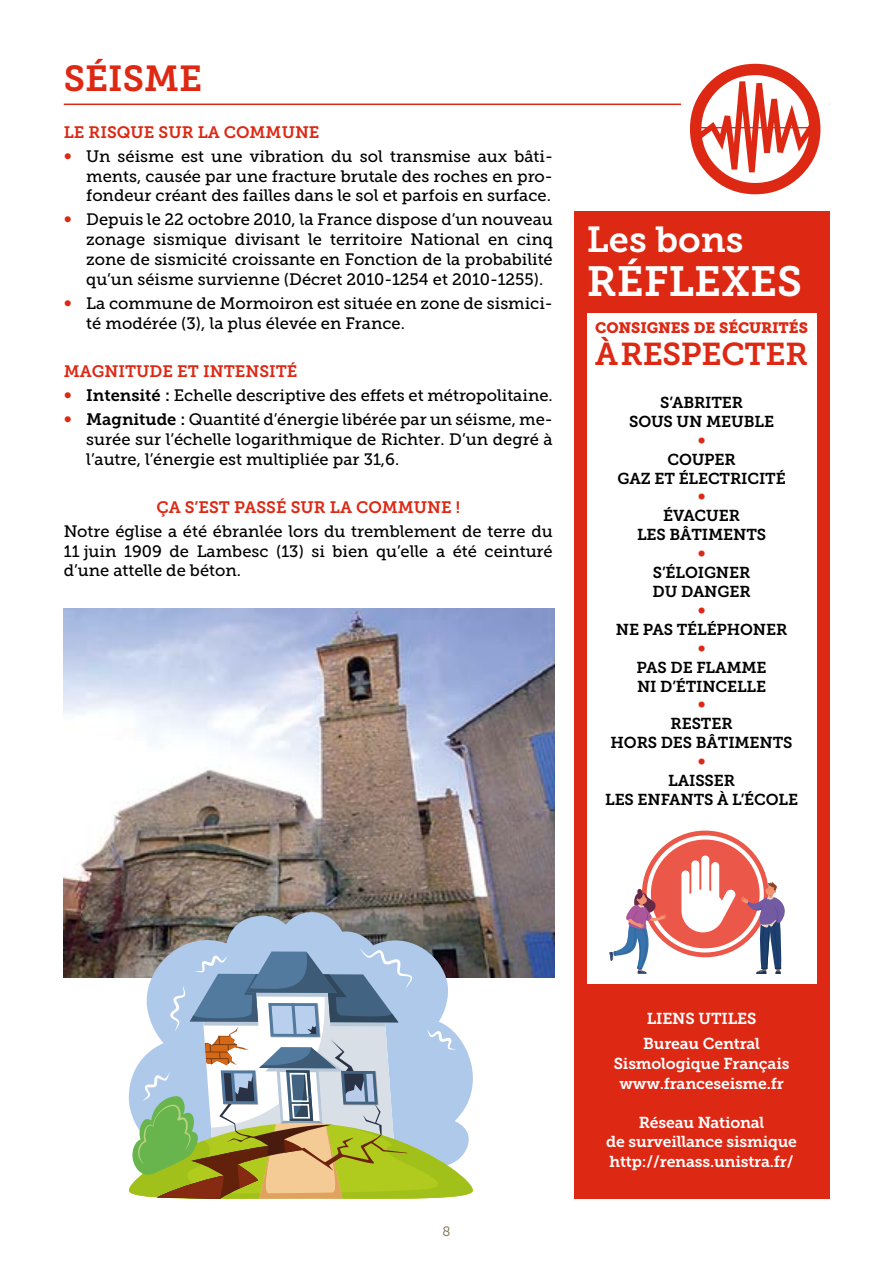
<style>
.page{position:relative;width:893px;height:1263px;background:#fff}
.page>*{position:absolute;margin:0;border:0;box-sizing:border-box;transform-origin:0 0}
.t1{font:130.5px "Aleagram";color:#dd2814}
.t2{font:42px "Museo Slab 700";color:#fff}
.t3{font:36px "Museo Slab 700";color:#fff}
.t4{font:36px "Museo Slab 700";color:#dd2814}
.t5{font:31.5px "Museo Slab 700";letter-spacing:-.01em;color:#dd2814}
.t6{font:16.5px/19.8px "Museo Slab 500";color:#000;text-align:justify}
.t7{font:16.5px "Museo Slab 700";color:#dd2814}
.t8{font:15.75px/18.9px "Museo Slab 700";letter-spacing:-.01em;color:#000;text-align:center}
.t9{font:15.75px/19.6px "Museo Slab 700";letter-spacing:-.01em;color:#fff;text-align:center}
.t10{font:15.75px "Museo Slab 700";color:#dd2814}
.t11{font:15px "Museo Slab 900";letter-spacing:-.01em;color:#dd2814}
.t12{font:13.5px "Museo Slab 300";color:#786b50}
.s1{color:#dd2814}
.s2{font-family:"Museo Slab 700"}
</style>
<div class="page">
<hr style="left:64px;top:104px;width:765px;height:1px;background:#dd2814">
<img style="left:64px;top:609px;width:490px;height:368px">
<div style="left:681px;top:64px;width:148px;height:148px;background:#fff"></div>
<div style="left:574px;top:212px;width:255px;height:987px;background:#dd2814"></div>
<div style="left:587px;top:313px;width:229px;height:671px;background:#fff"></div>
<svg style="left:129px;top:912px;width:362px;height:66px;background:#7a7e83"></svg>
<svg style="left:126px;top:946px;width:350px;height:253px;background:#abb9ac"></svg>
<svg style="left:609px;top:836px;width:176px;height:138px"></svg>
<h3 class="t4" style="left:64px;top:58px;width:140px">SÉISME</h3>
<p class="t7" style="left:64px;top:123px;width:257px">LE RISQUE SUR LA COMMUNE</p>
<p class="t6" style="left:86px;top:146px;width:468px;text-indent:-23px"><span class="s1">∞</span> Un séisme est une vibration du sol transmise aux bâti&shy;ments, causée par une fracture brutale des roches en pro&shy;fondeur créant des failles dans le sol et parfois en surface.</p>
<p class="t6" style="left:86px;top:210px;width:468px;text-indent:-23px"><span class="s1">∞</span> Depuis le 22 octobre 2010, la France dispose d’un nouveau zonage sismique divisant le territoire National en cinq zone de sismicité croissante en Fonction de la probabilité qu’un séisme survienne (Décret 2010-1254 et 2010-1255).</p>
<p class="t6" style="left:86px;top:293px;width:468px;text-indent:-23px"><span class="s1">∞</span> La commune de Mormoiron est située en zone de sismici&shy;té modérée (3), la plus élevée en France.</p>
<p class="t7" style="left:64px;top:362px;width:235px">MAGNITUDE ET INTENSITÉ</p>
<p class="t6" style="left:64px;top:383px;width:491px;line-height:24px"><span class="s1">∞</span> <span class="s2">Intensité :</span> Echelle descriptive des effets et métropolitaine. <span class="s1">∞</span> <span class="s2">Magnitude :</span> Quantité d’énergie libérée par un séisme, me-</p>
<p class="t6" style="left:86px;top:429px;width:468px">surée sur l’échelle logarithmique de Richter. D’un degré à l’autre, l’énergie est multipliée par 31,6.</p>
<p class="t7" style="left:156px;top:498px;width:305px">ÇA S’EST PASSÉ SUR LA COMMUNE !</p>
<p class="t6" style="left:64px;top:521px;width:490px">Notre église a été ébranlée lors du tremblement de terre du 11 juin 1909 de Lambesc (13) si bien qu’elle a été ceinturé d’une attelle de béton.</p>
<h1 class="t1" style="left:690px;top:62px;width:132px">k</h1>
<h3 class="t3" style="left:587px;top:219px;width:158px">Les bons</h3>
<h2 class="t2" style="left:587px;top:257px;width:217px">RÉFLEXES</h2>
<p class="t11" style="left:595px;top:319px;width:214px">CONSIGNES DE SÉCURITÉS</p>
<h3 class="t5" style="left:595px;top:336px;width:214px">À RESPECTER</h3>
<p class="t8" style="left:629px;top:393px;width:146px">S’ABRITER<br>SOUS UN MEUBLE</p>
<p class="t10" style="left:698px;top:431px;width:9px">∞</p>
<p class="t8" style="left:617px;top:450px;width:170px">COUPER<br>GAZ ET ÉLECTRICITÉ</p>
<p class="t10" style="left:698px;top:488px;width:9px">∞</p>
<p class="t8" style="left:637px;top:507px;width:131px">ÉVACUER<br>LES BÂTIMENTS</p>
<p class="t10" style="left:698px;top:545px;width:9px">∞</p>
<p class="t8" style="left:653px;top:563px;width:100px;text-align:left">S’ÉLOIGNER<br>DU DANGER</p>
<p class="t10" style="left:698px;top:601px;width:9px">∞</p>
<p class="t8" style="left:616px;top:620px;width:173px">NE PAS TÉLÉPHONER</p>
<p class="t10" style="left:698px;top:639px;width:9px">∞</p>
<p class="t8" style="left:637px;top:658px;width:132px;text-align:left">PAS DE FLAMME<br>NI D’ÉTINCELLE</p>
<p class="t10" style="left:698px;top:696px;width:9px">∞</p>
<p class="t8" style="left:611px;top:714px;width:183px">RESTER<br>HORS DES BÂTIMENTS</p>
<p class="t10" style="left:698px;top:753px;width:9px">∞</p>
<p class="t8" style="left:605px;top:771px;width:194px">LAISSER<br>LES ENFANTS À L’ÉCOLE</p>
<p class="t12" style="left:442px;top:1224px;width:10px">8</p>
<p class="t9" style="left:643px;top:1005px;width:118px;line-height:25.7px;text-align:left">LIENS UTILES<br>Bureau Central</p>
<p class="t9" style="left:614px;top:1054px;width:177px">Sismologique Français www.franceseisme.fr</p>
<p class="t9" style="left:606px;top:1112px;width:192px">Réseau National<br>de surveillance sismique http://renass.unistra.fr/</p>
</div>
